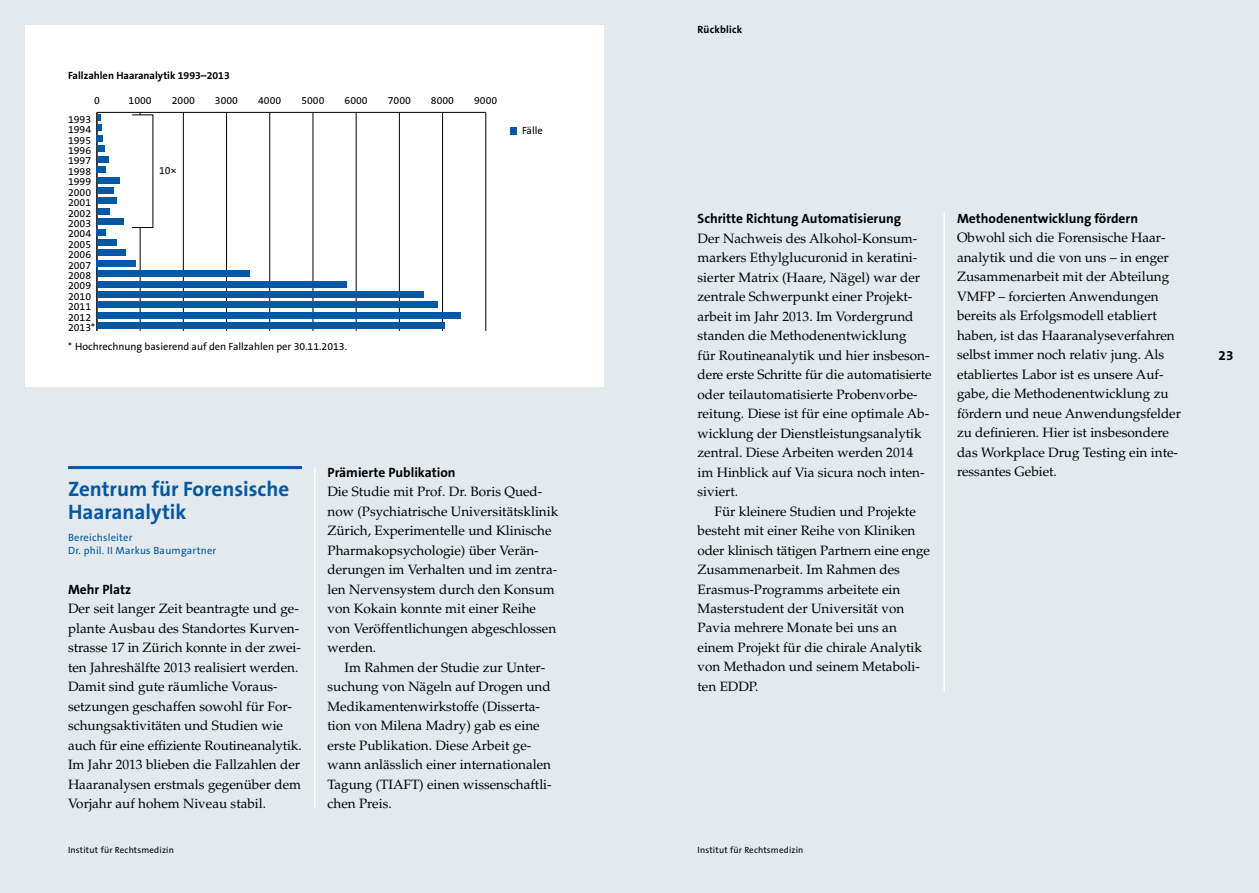
<style>
.page{position:relative;width:1259px;height:893px;background:#fff}
.page>*{position:absolute;margin:0;border:0;box-sizing:border-box;transform-origin:0 0}
.t1{font:700 21px/22.5px "The Sans B7";color:#0057a3}
.t2{font:13.5px/19.5px "Palatino LT Std";color:#000}
.t3{font:700 13.5px "The Sans B7";color:#000}
.t4{font:10.5px "The Sans B5 Plain";color:#000}
.t5{font:10.5px/13.5px "The Sans B5 Plain";letter-spacing:.02em;color:#0057a3}
.t6{font:700 10.5px "The Sans B7";color:#000}
.t7{font:700 10.5px "The Sans B7";letter-spacing:.02em;color:#000}
.t8{font:9px "The Sans B5 Plain";letter-spacing:.02em;color:#000}
</style>
<div class="page">
<div style="left:629px;top:0;width:630px;height:893px;background:#e3e9ec"></div>
<div style="left:0;top:0;width:629px;height:893px;background:#e3e9ec"></div>
<hr style="left:943px;top:213px;width:2px;height:478px;background:#fff">
<hr style="left:314px;top:467px;width:1px;height:341px;background:#fff">
<div style="left:26px;top:26px;width:578px;height:361px;background:#fff"></div>
<hr style="left:97px;top:112px;width:389px;height:1px;background:#000">
<hr style="left:140px;top:112px;width:1px;height:219px;background:#000">
<hr style="left:183px;top:112px;width:1px;height:219px;background:#000">
<hr style="left:226px;top:112px;width:1px;height:219px;background:#000">
<hr style="left:269px;top:112px;width:1px;height:219px;background:#000">
<hr style="left:313px;top:112px;width:1px;height:219px;background:#000">
<hr style="left:356px;top:112px;width:1px;height:219px;background:#000">
<hr style="left:399px;top:112px;width:1px;height:219px;background:#000">
<hr style="left:442px;top:112px;width:1px;height:219px;background:#000">
<hr style="left:485px;top:112px;width:1px;height:219px;background:#000">
<hr style="left:97px;top:112px;width:1px;height:219px;background:#000">
<div style="left:510px;top:127px;width:7px;height:7px;background:#0057a3"></div>
<svg style="left:97px;top:114px;width:4px;height:17px"></svg>
<div style="left:97px;top:135px;width:6px;height:7px;background:#0057a3"></div>
<div style="left:97px;top:145px;width:8px;height:7px;background:#0057a3"></div>
<div style="left:97px;top:156px;width:12px;height:7px;background:#0057a3"></div>
<div style="left:97px;top:166px;width:9px;height:7px;background:#0057a3"></div>
<div style="left:97px;top:177px;width:22px;height:6px;background:#0057a3"></div>
<div style="left:97px;top:187px;width:16px;height:7px;background:#0057a3"></div>
<div style="left:97px;top:197px;width:20px;height:7px;background:#0057a3"></div>
<div style="left:97px;top:208px;width:13px;height:7px;background:#0057a3"></div>
<div style="left:97px;top:218px;width:26px;height:7px;background:#0057a3"></div>
<div style="left:97px;top:229px;width:9px;height:6px;background:#0057a3"></div>
<div style="left:97px;top:239px;width:19px;height:7px;background:#0057a3"></div>
<div style="left:97px;top:249px;width:29px;height:7px;background:#0057a3"></div>
<div style="left:97px;top:260px;width:39px;height:7px;background:#0057a3"></div>
<div style="left:97px;top:270px;width:152px;height:7px;background:#0057a3"></div>
<div style="left:97px;top:281px;width:249px;height:6px;background:#0057a3"></div>
<div style="left:97px;top:291px;width:327px;height:7px;background:#0057a3"></div>
<div style="left:97px;top:302px;width:341px;height:6px;background:#0057a3"></div>
<div style="left:97px;top:312px;width:364px;height:7px;background:#0057a3"></div>
<div style="left:97px;top:322px;width:348px;height:7px;background:#0057a3"></div>
<div style="left:132px;top:115px;width:21px;height:113px;background:#fff"></div>
<hr style="left:68px;top:466px;width:234px;height:3px;background:#0057a3">
<p class="t6" style="left:68px;top:70px;width:163px">Fallzahlen Haaranalytik 1993–2013</p>
<p class="t4" style="left:94px;top:95px;width:7px">0</p>
<p class="t4" style="left:129px;top:95px;width:25px">1000</p>
<p class="t4" style="left:172px;top:95px;width:25px">2000</p>
<p class="t4" style="left:215px;top:95px;width:25px">3000</p>
<p class="t4" style="left:258px;top:95px;width:25px">4000</p>
<p class="t4" style="left:301px;top:95px;width:25px">5000</p>
<p class="t4" style="left:344px;top:95px;width:25px">6000</p>
<p class="t4" style="left:388px;top:95px;width:25px">7000</p>
<p class="t4" style="left:431px;top:95px;width:25px">8000</p>
<p class="t4" style="left:474px;top:95px;width:25px">9000</p>
<p class="t4" style="left:68px;top:114px;width:25px">1993</p>
<p class="t4" style="left:68px;top:124px;width:25px">1994</p>
<p class="t4" style="left:68px;top:135px;width:25px">1995</p>
<p class="t4" style="left:68px;top:145px;width:25px">1996</p>
<p class="t4" style="left:68px;top:155px;width:25px">1997</p>
<p class="t4" style="left:68px;top:166px;width:25px">1998</p>
<p class="t4" style="left:68px;top:176px;width:25px">1999</p>
<p class="t4" style="left:68px;top:187px;width:25px">2000</p>
<p class="t4" style="left:68px;top:197px;width:25px">2001</p>
<p class="t4" style="left:68px;top:207px;width:25px">2002</p>
<p class="t4" style="left:68px;top:218px;width:25px">2003</p>
<p class="t4" style="left:68px;top:228px;width:25px">2004</p>
<p class="t4" style="left:68px;top:239px;width:25px">2005</p>
<p class="t4" style="left:68px;top:249px;width:25px">2006</p>
<p class="t4" style="left:68px;top:260px;width:25px">2007</p>
<p class="t4" style="left:68px;top:270px;width:25px">2008</p>
<p class="t4" style="left:68px;top:280px;width:25px">2009</p>
<p class="t4" style="left:68px;top:291px;width:25px">2010</p>
<p class="t4" style="left:68px;top:301px;width:25px">2011</p>
<p class="t4" style="left:68px;top:312px;width:25px">2012</p>
<p class="t4" style="left:68px;top:322px;width:29px">2013*</p>
<p class="t4" style="left:159px;top:165px;width:19px">10×</p>
<p class="t4" style="left:68px;top:341px;width:280px">* Hochrechnung basierend auf den Fallzahlen per 30.11.2013.</p>
<p class="t4" style="left:522px;top:125px;width:22px">Fälle</p>
<h1 class="t1" style="left:68px;top:479px;width:223px">Zentrum für Forensische<br>Haaranalytik</h1>
<p class="t5" style="left:68px;top:531px;width:150px">Bereichsleiter<br>Dr. phil. II Markus Baumgartner</p>
<p class="t3" style="left:68px;top:582px;width:65px">Mehr Platz</p>
<p class="t2" style="left:68px;top:599px;width:235px">Der seit langer Zeit beantragte und ge&shy;plante Ausbau des Standortes Kurven&shy;strasse 17 in Zürich konnte in der zwei&shy;ten Jahreshälfte 2013 realisiert werden.<br>Damit sind gute räumliche Voraus&shy;setzungen geschaffen sowohl für For&shy;schungsaktivitäten und Studien wie auch für eine effiziente Routineanalytik.<br>Im Jahr 2013 blieben die Fallzahlen der Haaranalysen erstmals gegenüber dem Vorjahr auf hohem Niveau stabil.</p>
<p class="t3" style="left:327px;top:465px;width:129px">Prämierte Publikation</p>
<p class="t2" style="left:327px;top:482px;width:232px">Die Studie mit Prof. Dr. Boris Qued&shy;now (Psychiatrische Universitätsklinik Zürich, Experimentelle und Klinische Pharmakopsychologie) über Verän&shy;derungen im Verhalten und im zentra&shy;len Nervensystem durch den Konsum von Kokain konnte mit einer Reihe von Veröffentlichungen abgeschlossen werden.</p>
<p class="t2" style="left:327px;top:657px;width:226px;text-indent:17px">Im Rahmen der Studie zur Unter&shy;suchung von Nägeln auf Drogen und<br>Medikamentenwirkstoffe (Disserta&shy;tion von Milena Madry) gab es eine erste Publikation. Diese Arbeit ge&shy;wann anlässlich einer internationalen<br>Tagung (TIAFT) einen wissenschaftli&shy;chen Preis.</p>
<p class="t7" style="left:697px;top:24px;width:46px">Rückblick</p>
<p class="t3" style="left:697px;top:211px;width:205px">Schritte Richtung Automatisierung</p>
<p class="t2" style="left:697px;top:228px;width:235px">Der Nachweis des Alkohol-Konsum&shy;markers Ethylglucuronid in keratini&shy;sierter Matrix (Haare, Nägel) war der zentrale Schwerpunkt einer Projekt&shy;arbeit im Jahr 2013. Im Vordergrund standen die Methodenentwicklung<br>für Routineanalytik und hier insbeson&shy;dere erste Schritte für die automatisierte oder teilautomatisierte Probenvorbe&shy;reitung. Diese ist für eine optimale Ab&shy;wicklung der Dienstleistungsanalytik zentral. Diese Arbeiten werden 2014 im Hinblick auf Via sicura noch inten&shy;siviert.</p>
<p class="t2" style="left:697px;top:501px;width:234px;text-indent:17px">Für kleinere Studien und Projekte besteht mit einer Reihe von Kliniken oder klinisch tätigen Partnern eine enge<br>Zusammenarbeit. Im Rahmen des<br>Erasmus-Programms arbeitete ein<br>Masterstudent der Universität von<br>Pavia mehrere Monate bei uns an einem Projekt für die chirale Analytik von Methadon und seinem Metaboli&shy;ten EDDP.</p>
<p class="t8" style="left:68px;top:845px;width:107px">Institut für Rechtsmedizin</p>
<p class="t8" style="left:697px;top:845px;width:107px">Institut für Rechtsmedizin</p>
<p class="t3" style="left:957px;top:211px;width:183px">Methodenentwicklung fördern</p>
<p class="t2" style="left:957px;top:228px;width:226px">Obwohl sich die Forensische Haar&shy;analytik und die von uns – in enger Zusammenarbeit mit der Abteilung VMFP – forcierten Anwendungen bereits als Erfolgsmodell etabliert haben, ist das Haaranalyseverfahren selbst immer noch relativ jung. Als etabliertes Labor ist es unsere Auf&shy;gabe, die Methodenentwicklung zu fördern und neue Anwendungsfelder zu definieren. Hier ist insbesondere das Workplace Drug Testing ein inte&shy;ressantes Gebiet.</p>
<p class="t3" style="left:1218px;top:348px;width:16px">23</p>
</div>
